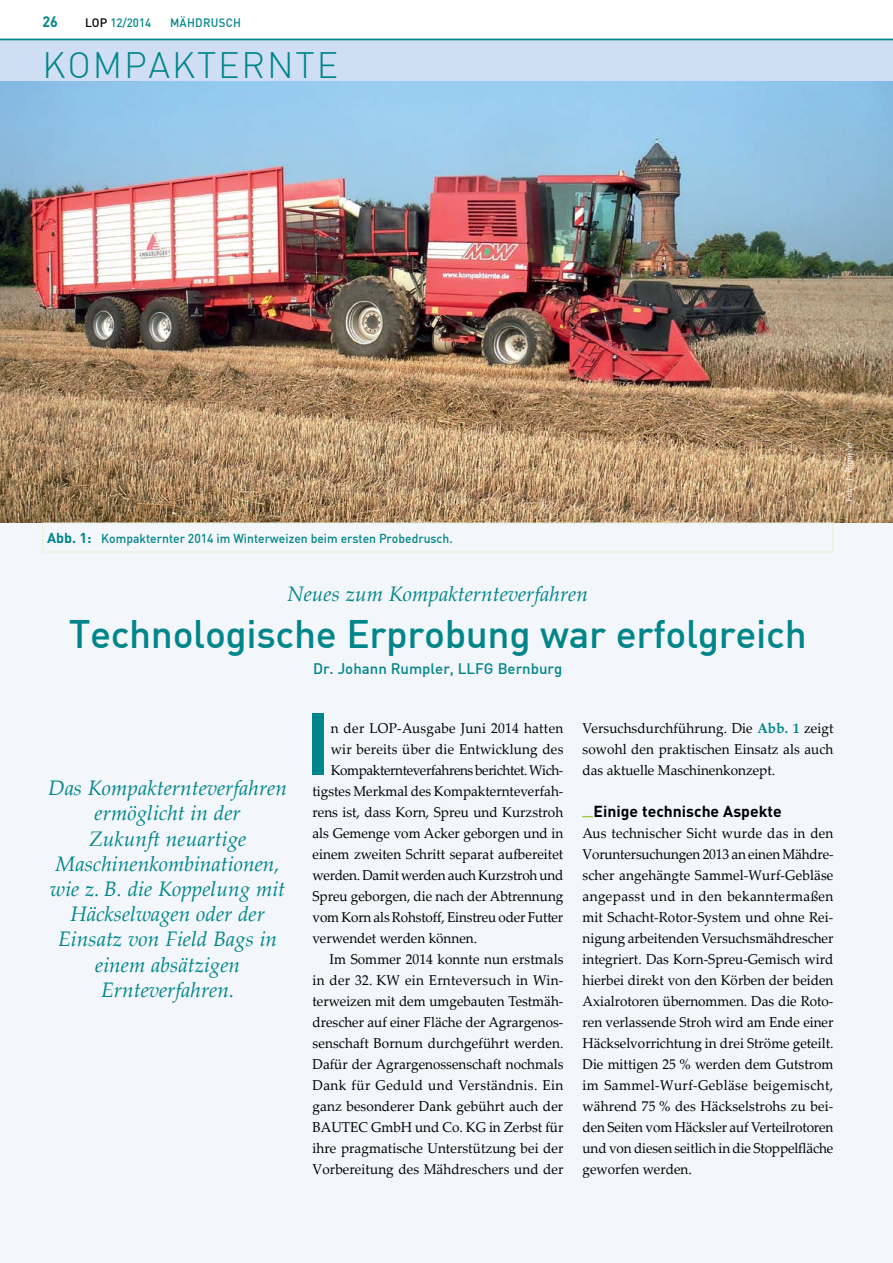
<style>
.page{position:relative;width:893px;height:1263px;background:#fff}
.page>*{position:absolute;margin:0;border:0;box-sizing:border-box;transform-origin:0 0}
.t1{font:700 86.4px "DIN";color:#00868a;scale:.95 1}
.t2{font:500 39px "DIN";letter-spacing:-.01em;color:#00868a}
.t3{font:300 36px "DIN";letter-spacing:.05em;color:#00868a}
.t4{font:italic 21px/25.2px "Palatino Linotype";color:#00868a;text-align:center}
.t5{font:700 15.75px "DIN";color:#000}
.t6{font:500 15px "DIN";color:#00868a}
.t7{font:700 15px "DIN";color:#00868a;scale:.95 1}
.t8{font:14.25px/21px "Palatino Linotype";color:#000;text-align:justify;scale:.95 1}
.t9{font:14.25px "Palatino Linotype";letter-spacing:.02em;color:#000;scale:.95 1}
.t10{font:14.25px "Palatino Linotype";letter-spacing:-.03em;color:#000;scale:.95 1}
.t11{font:14.25px "Palatino Linotype";letter-spacing:.03em;color:#000;scale:.95 1}
.t12{font:500 12.75px "DIN";color:#00868a;scale:.95 1}
.t13{font:500 12px "DIN";color:#00868a;scale:.95 1}
.t14{font:italic 9px "Palatino Linotype";color:#fff}
.s1{color:#000}
.s2{font-weight:700;font-size:14.25px}
.s3{font-weight:700;color:#00868a}
</style>
<div class="page">
<div style="left:0;top:40px;width:893px;height:42px;background:#cfdef2"></div>
<hr style="left:0;top:39px;width:893px;height:1px;background:#00868a">
<div style="left:0;top:523px;width:893px;height:740px;background:#f3f6fb"></div>
<img style="left:0;top:82px;width:893px;height:441px">
<div style="left:42px;top:523px;width:791px;height:29px;border:1px solid #e8f1d4"></div>
<p class="t7" style="left:43px;top:12px;width:18px">26</p>
<p class="t13" style="left:85px;top:15px;width:71px"><span class="s1">LOP</span> 12/2014</p>
<p class="t13" style="left:170px;top:15px;width:44px">Mähdrus</p>
<p class="t13" style="left:226px;top:15px;width:15px">ch</p>
<h3 class="t3" style="left:43px;top:43px;width:297px">KOMPAKTERNTE</h3>
<p class="t12" style="left:47px;top:531px;width:428px"><span class="s2">Abb. 1:</span> Kompakternter 2014 im Winterweizen beim ersten Probedrusch.</p>
<p class="t14" style="left:843px;top:502px;width:62px;rotate:-90deg">Foto: J. Rumpler</p>
<h3 class="t4" style="left:287px;top:581px;width:302px">Neues zum Kompakternteverfahren</h3>
<h2 class="t2" style="left:69px;top:609px;width:740px">Technologische Erprobung war erfolgreich</h2>
<p class="t6" style="left:313px;top:658px;width:251px">Dr. Johann Rumpler, LLFG Bernburg</p>
<h3 class="t4" style="left:48px;top:774px;width:240px">Das Kompakternteverfahren ermöglicht in der<br>Zukunft neuartige<br>Maschinenkombinationen, wie z. B. die Koppelung mit<br>Häckselwagen oder der<br>Einsatz von Field Bags in einem absätzigen<br>Ernteverfahren.</h3>
<h1 class="t1" style="left:306px;top:687px;width:28px">I</h1>
<p class="t9" style="left:331px;top:718px;width:246px">n der LOP-Ausgabe Juni 2014 hatten</p>
<p class="t8" style="left:331px;top:738px;width:246px">wir bereits über die Entwicklung des</p>
<p class="t10" style="left:331px;top:760px;width:246px">Kompakternteverfahrens berichtet. Wich-</p>
<p class="t8" style="left:313px;top:780px;width:266px">tigstes Merkmal des Kompakternteverfah-</p>
<p class="t8" style="left:313px;top:801px;width:265px">rens ist, dass Korn, Spreu und Kurzstroh</p>
<p class="t8" style="left:313px;top:822px;width:266px">als Gemenge vom Acker geborgen und in</p>
<p class="t8" style="left:313px;top:843px;width:265px">einem zweiten Schritt separat aufbereitet</p>
<p class="t8" style="left:313px;top:864px;width:266px">werden. Damit werden auch Kurzstroh und</p>
<p class="t8" style="left:313px;top:885px;width:266px">Spreu geborgen, die nach der Abtrennung</p>
<p class="t8" style="left:313px;top:906px;width:265px">vom Korn als Rohstoff, Einstreu oder Futter</p>
<p class="t8" style="left:313px;top:927px;width:175px">verwendet werden können.</p>
<p class="t8" style="left:330px;top:948px;width:248px">Im Sommer 2014 konnte nun erstmals</p>
<p class="t9" style="left:313px;top:970px;width:266px">in der 32. KW ein Ernteversuch in Win-</p>
<p class="t8" style="left:313px;top:990px;width:266px">terweizen mit dem umgebauten Testmäh-</p>
<p class="t8" style="left:313px;top:1011px;width:266px">drescher auf einer Fläche der Agrargenos-</p>
<p class="t8" style="left:313px;top:1032px;width:266px">senschaft Bornum durchgeführt werden.</p>
<p class="t8" style="left:313px;top:1053px;width:266px">Dafür der Agrargenossenschaft nochmals</p>
<p class="t11" style="left:313px;top:1075px;width:266px">Dank für Geduld und Verständnis. Ein</p>
<p class="t8" style="left:313px;top:1095px;width:265px">ganz besonderer Dank gebührt auch der</p>
<p class="t8" style="left:313px;top:1116px;width:266px">BAUTEC GmbH und Co. KG in Zerbst für</p>
<p class="t8" style="left:313px;top:1137px;width:266px">ihre pragmatische Unterstützung bei der</p>
<p class="t8" style="left:313px;top:1158px;width:266px">Vorbereitung des Mähdreschers und der</p>
<p class="t8" style="left:583px;top:717px;width:266px">Versuchsdurchführung. Die <span class="s3">Abb. 1</span> zeigt sowohl den praktischen Einsatz als auch das aktuelle Maschinenkonzept.</p>
<p class="t5" style="left:583px;top:801px;width:201px"><sup>_</sup>Einige technische Aspekte</p>
<p class="t8" style="left:583px;top:822px;width:266px">Aus technischer Sicht wurde das in den Voruntersuchungen 2013 an einen Mähdre&shy;scher angehängte Sammel-Wurf-Gebläse angepasst und in den bekanntermaßen mit Schacht-Rotor-System und ohne Rei&shy;nigung arbeitenden Versuchsmähdrescher integriert. Das Korn-Spreu-Gemisch wird hierbei direkt von den Körben der beiden Axialrotoren übernommen. Das die Roto&shy;ren verlassende Stroh wird am Ende einer Häckselvorrichtung in drei Ströme geteilt.<br>Die mittigen 25 % werden dem Gutstrom im Sammel-Wurf-Gebläse beigemischt, während 75 % des Häckselstrohs zu bei&shy;den Seiten vom Häcksler auf Verteilrotoren und von diesen seitlich in die Stoppelfläche geworfen werden.</p>
</div>
